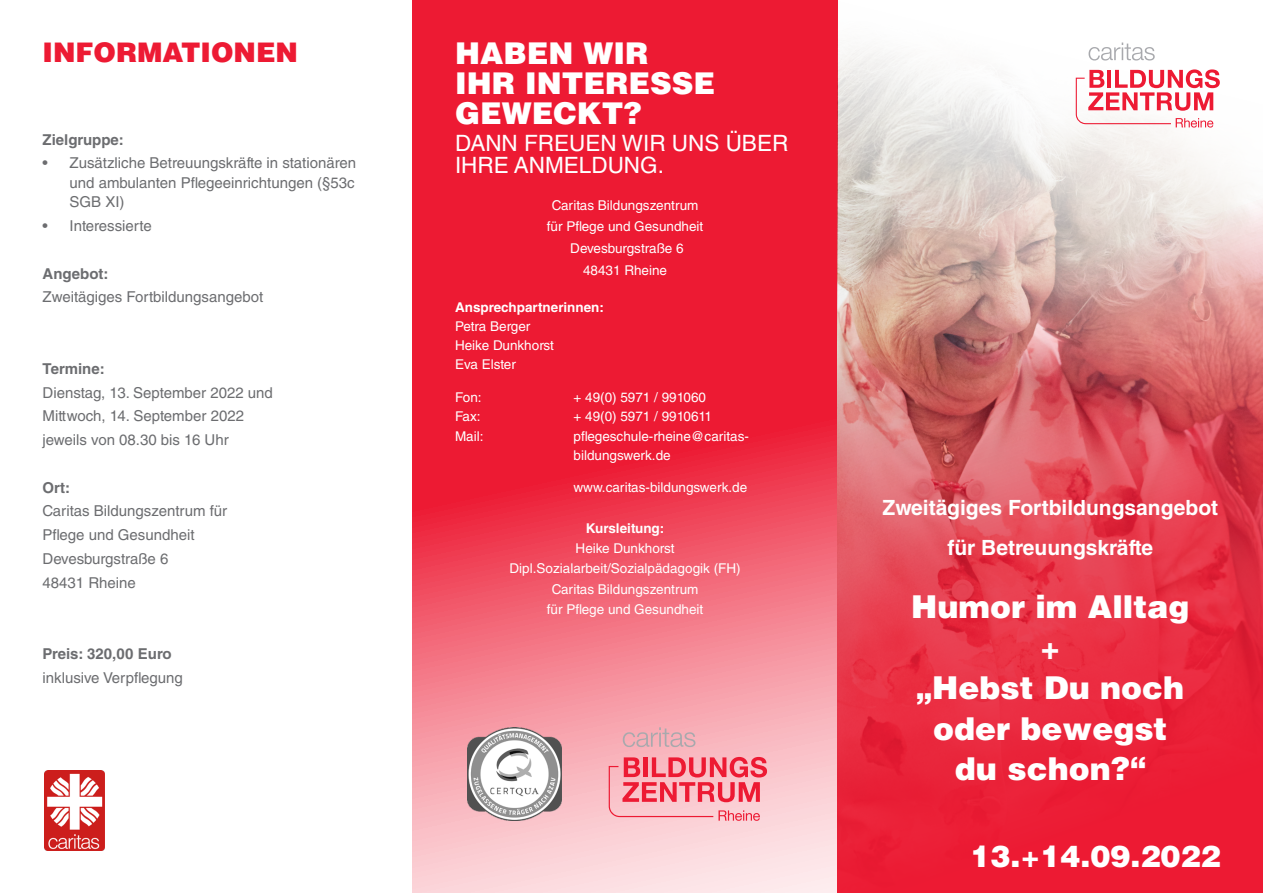
<style>
.page{position:relative;width:1263px;height:893px;background:#fff}
.page>*{position:absolute;margin:0;border:0;box-sizing:border-box;transform-origin:0 0}
.t1{font:900 31.5px/40.5px "Helvetica LT Std";color:#fff;text-align:center}
.t2{font:900 30px/30px "Helvetica LT Std";color:#fff}
.t3{font:900 27px "Helvetica LT Std";color:#ed1a33}
.t4{font:22.5px/22.5px "Helvetica LT Std";color:#fff}
.t5{font:700 21px/40.5px "Helvetica LT Std";color:#fff;text-align:center}
.t6{font:15px/19.5px "Helvetica LT Std";color:#6c6d70;text-align:justify}
.t7{font:700 15px "Helvetica LT Std";color:#6c6d70}
.t8{font:13.5px/19.5px "Helvetica LT Std";color:#fff}
.t9{font:700 13.5px "Helvetica LT Std";color:#fff}
</style>
<div class="page">
<svg style="left:412px;top:0;width:426px;height:893px;background:#f04a5e"></svg>
<img style="left:838px;top:123px;width:425px;height:770px">
<svg style="left:1088px;top:43px;width:67px;height:18px"></svg>
<svg style="left:1076px;top:69px;width:144px;height:59px"></svg>
<svg style="left:623px;top:727px;width:72px;height:20px"></svg>
<svg style="left:609px;top:757px;width:158px;height:64px;background:#f58e9a"></svg>
<img style="left:467px;top:727px;width:95px;height:94px">
<img style="left:44px;top:771px;width:61px;height:79px">
<p class="t3" style="left:43px;top:35px;width:257px">INFORMATIONEN</p>
<p class="t7" style="left:43px;top:130px;width:83px">Zielgruppe:</p>
<p class="t6" style="left:70px;top:153px;width:288px;text-indent:-27px">• Zusätzliche Betreuungskräfte in stationären und ambulanten Pflegeeinrichtungen (§53c SGB XI)</p>
<p class="t6" style="left:43px;top:216px;width:111px">• Interessierte</p>
<p class="t7" style="left:43px;top:264px;width:67px">Angebot:</p>
<p class="t6" style="left:43px;top:287px;width:222px">Zweitägiges Fortbildungsangebot</p>
<p class="t7" style="left:43px;top:359px;width:64px">Termine:</p>
<p class="t6" style="left:43px;top:382px;width:232px">Dienstag, 13. September 2022 und</p>
<p class="t6" style="left:43px;top:406px;width:203px">Mittwoch, 14. September 2022</p>
<p class="t6" style="left:43px;top:430px;width:188px">jeweils von 08.30 bis 16 Uhr</p>
<p class="t7" style="left:43px;top:478px;width:29px">Ort:</p>
<p class="t6" style="left:43px;top:501px;width:186px">Caritas Bildungszentrum für</p>
<p class="t6" style="left:43px;top:525px;width:154px">Pflege und Gesundheit</p>
<p class="t6" style="left:43px;top:549px;width:127px">Devesburgstraße 6</p>
<p class="t6" style="left:43px;top:572px;width:95px">48431 Rheine</p>
<p class="t7" style="left:43px;top:644px;width:131px">Preis: 320,00 Euro</p>
<p class="t6" style="left:43px;top:667px;width:142px">inklusive Verpflegung</p>
<p class="t2" style="left:455px;top:38px;width:261px">HABEN WIR<br>IHR INTERESSE<br>GEWECKT?</p>
<p class="t4" style="left:455px;top:132px;width:335px">DANN FREUEN WIR UNS ÜBER<br>IHRE ANMELDUNG.</p>
<p class="t8" style="left:552px;top:195px;width:148px">Caritas Bildungszentrum</p>
<p class="t8" style="left:547px;top:217px;width:158px">für Pflege und Gesundheit</p>
<p class="t8" style="left:570px;top:239px;width:115px">Devesburgstraße 6</p>
<p class="t8" style="left:583px;top:260px;width:86px">48431 Rheine</p>
<p class="t9" style="left:455px;top:299px;width:150px">Ansprechpartnerinnen:</p>
<p class="t8" style="left:455px;top:317px;width:77px">Petra Berger</p>
<p class="t8" style="left:455px;top:335px;width:101px">Heike Dunkhorst<br>Eva Elster</p>
<p class="t8" style="left:455px;top:387px;width:28px">Fon:</p>
<p class="t8" style="left:573px;top:387px;width:134px">+ 49(0) 5971 / 991060</p>
<p class="t8" style="left:455px;top:407px;width:27px">Fax:</p>
<p class="t8" style="left:573px;top:407px;width:140px">+ 49(0) 5971 / 9910611</p>
<p class="t8" style="left:455px;top:426px;width:30px">Mail:</p>
<p class="t8" style="left:573px;top:426px;width:177px">pflegeschule-rheine@caritas&shy;bildungswerk.de</p>
<p class="t8" style="left:573px;top:478px;width:175px">www.caritas-bildungswerk.de</p>
<p class="t9" style="left:586px;top:520px;width:80px">Kursleitung:</p>
<p class="t8" style="left:576px;top:539px;width:101px">Heike Dunkhorst</p>
<p class="t8" style="left:510px;top:559px;width:233px">Dipl.Sozialarbeit/Sozialpädagogik (FH)</p>
<p class="t8" style="left:552px;top:579px;width:148px">Caritas Bildungszentrum</p>
<p class="t8" style="left:547px;top:599px;width:158px">für Pflege und Gesundheit</p>
<p class="t5" style="left:882px;top:487px;width:337px">Zweitägiges Fortbildungsangebot für Betreuungskräfte</p>
<p class="t1" style="left:911px;top:586px;width:280px">Humor im Alltag</p>
<p class="t1" style="left:1040px;top:626px;width:22px">+</p>
<p class="t1" style="left:916px;top:667px;width:269px">„Hebst Du noch oder bewegst du schon?“</p>
<p class="t2" style="left:970px;top:840px;width:251px">13.+14.09.2022</p>
</div>
